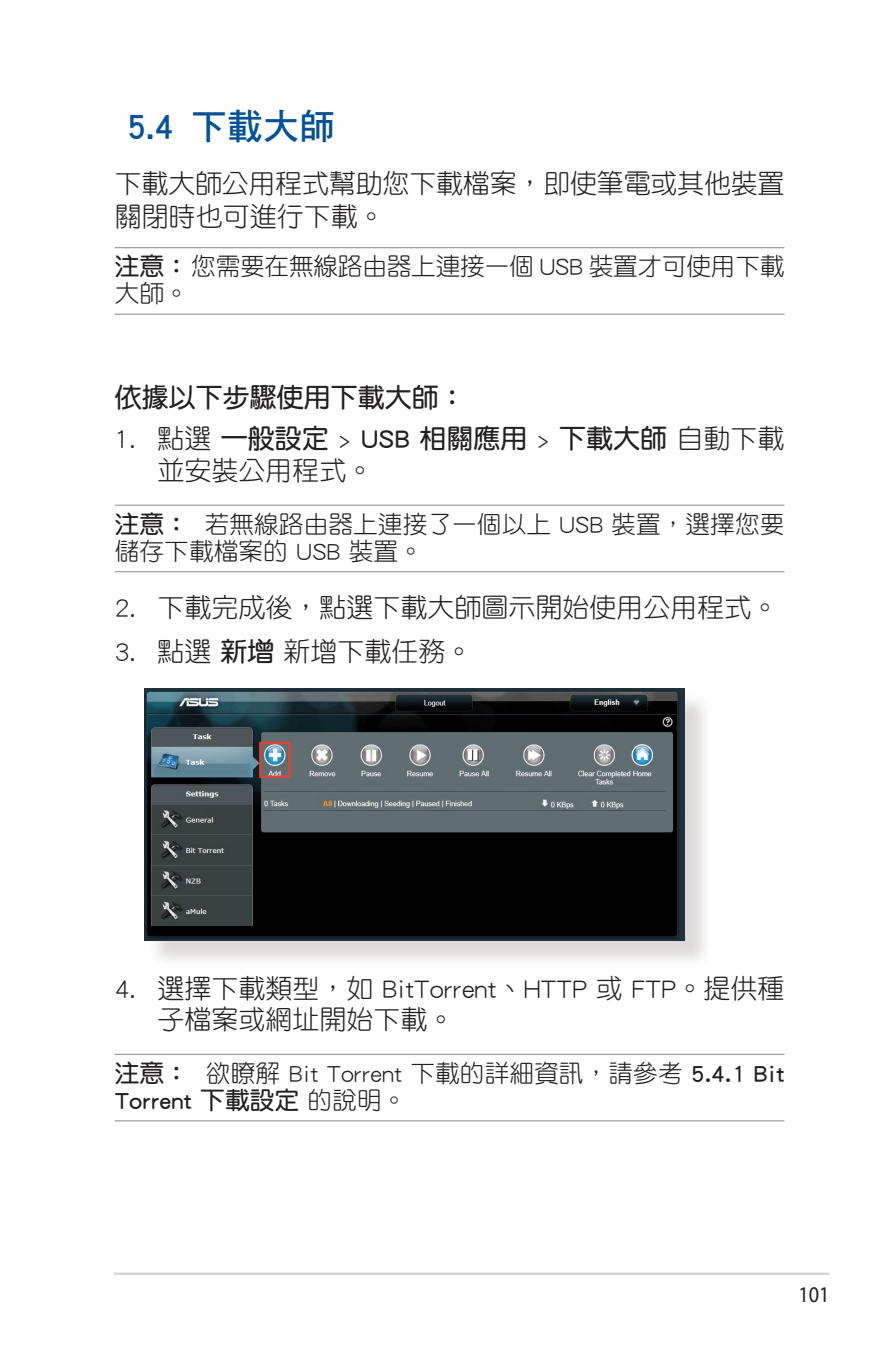
<style>
.page{position:relative;width:893px;height:1346px;background:#fff}
.page>*{position:absolute;margin:0;border:0;box-sizing:border-box;transform-origin:0 0}
.t1{font:36px "DF Hei Std W7";color:#01529a}
.t2{font:27px/32.4px "DF Yuan Std W3";color:#231f20}
.t3{font:27px "DF Yuan Std W7";color:#231f20}
.t4{font:24.75px/27px "DF Yuan Std W3";color:#231f20}
.t5{font:24.75px "DF Yuan Std W7";color:#231f20}
.t6{font:22.5px "Myriad";color:#231f20;scale:.9 1}
.s1{font-family:"DF Yuan Std W7"}
.s2{font-family:"DF Yuan Std W3"}
</style>
<div class="page">
<hr style="left:114px;top:1272px;width:715px;height:3px;background:#d1d2d4">
<hr style="left:115px;top:247px;width:669px;height:1px;background:#939598">
<hr style="left:115px;top:314px;width:669px;height:1px;background:#939598">
<hr style="left:115px;top:505px;width:669px;height:1px;background:#939598">
<hr style="left:115px;top:571px;width:669px;height:1px;background:#939598">
<hr style="left:115px;top:1054px;width:669px;height:1px;background:#939598">
<hr style="left:115px;top:1120px;width:669px;height:1px;background:#939598">
<div style="left:149px;top:692px;width:563px;height:277px;background:#cfcecb;opacity:.75"></div>
<img style="left:145px;top:689px;width:539px;height:251px">
<div style="left:259px;top:742px;width:31px;height:36px;border:2px solid #ee3e34"></div>
<h1 class="t1" style="left:127px;top:106px;width:210px">5.4 下載大師</h1>
<p class="t2" style="left:115px;top:167px;width:671px">下載大師公用程式幫助您下載檔案，即使筆電或其他裝置關閉時也可進行下載。</p>
<p class="t4" style="left:115px;top:252px;width:671px"><span class="s1">注意：</span>您需要在無線路由器上連接一個 USB 裝置才可使用下載大師。</p>
<p class="t3" style="left:115px;top:383px;width:352px">依據以下步驟使用下載大師：</p>
<p class="t3" style="left:115px;top:424px;width:671px"><span class="s2">1. 點選</span> 一般設定 <span class="s2">&gt;</span> USB 相關應用 <span class="s2">&gt;</span> 下載大師 <span class="s2">自動下載</span></p>
<p class="t2" style="left:157px;top:454px;width:217px">並安裝公用程式。</p>
<p class="t4" style="left:115px;top:510px;width:671px"><span class="s1">注意：</span> 若無線路由器上連接了一個以上 USB 裝置，選擇您要儲存下載檔案的 USB 裝置。</p>
<p class="t2" style="left:115px;top:590px;width:665px">2. 下載完成後，點選下載大師圖示開始使用公用程式。</p>
<p class="t2" style="left:115px;top:635px;width:359px">3. 點選 <span class="s1">新增</span> 新增下載任務。</p>
<p class="t2" style="left:157px;top:972px;width:628px;line-height:31.5px;text-indent:-43px">4. 選擇下載類型，如 BitTorrent、HTTP 或 FTP。提供種子檔案或網址開始下載。</p>
<p class="t4" style="left:115px;top:1059px;width:671px"><span class="s1">注意：</span> 欲瞭解 Bit Torrent 下載的詳細資訊，請參考 <span class="s1">5.4.1 Bit</span></p>
<p class="t5" style="left:115px;top:1086px;width:293px">Torrent 下載設定 <span class="s2">的說明。</span></p>
<p class="t6" style="left:798px;top:1283px;width:36px">101</p>
</div>
